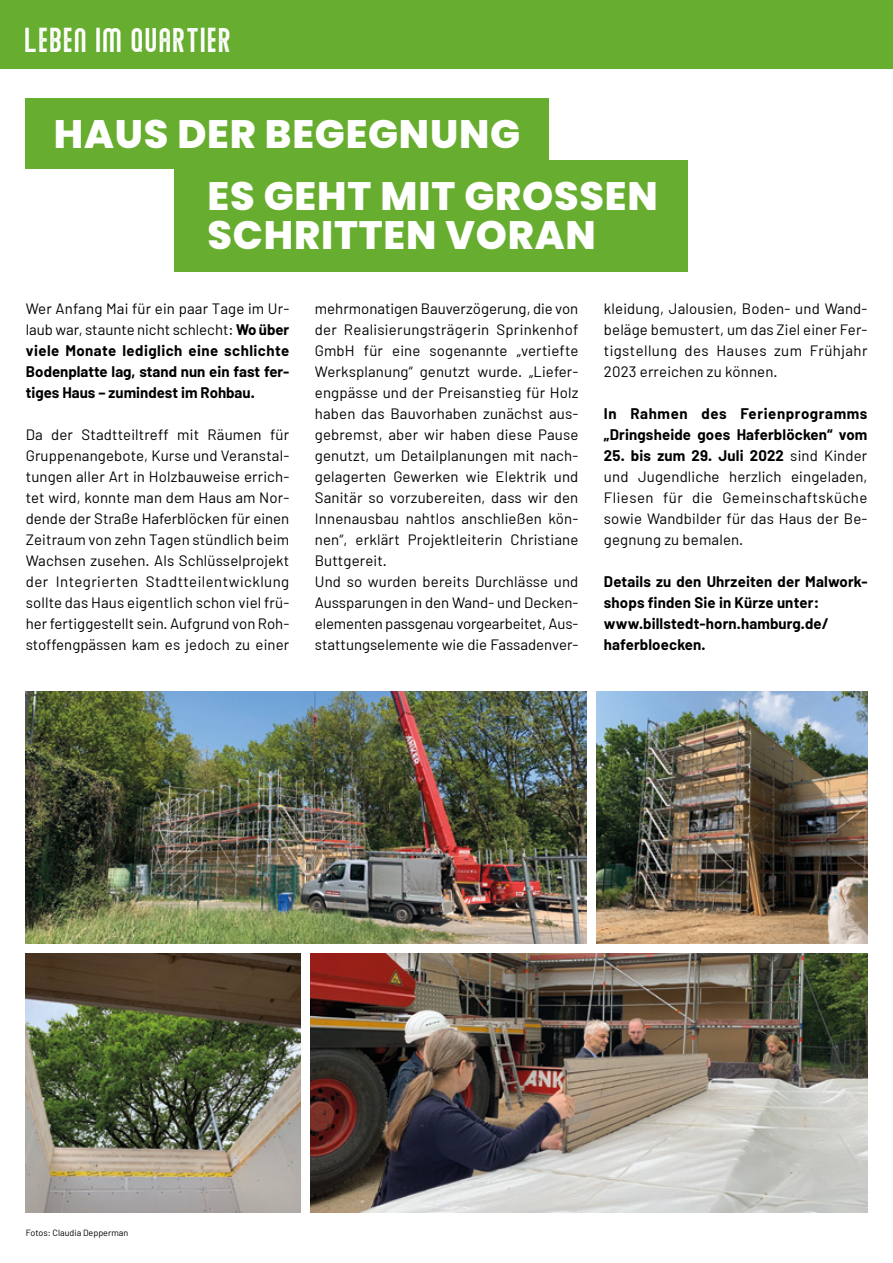
<style>
.page{position:relative;width:893px;height:1263px;background:#fff}
.page>*{position:absolute;margin:0;border:0;box-sizing:border-box;transform-origin:0 0}
.t1{font:800 39.6px/62.4px "Poppins";letter-spacing:.02em;color:#fff}
.t2{font:34.5px "Abraham Stamp Stamp";letter-spacing:.03em;color:#fff}
.t3{font:15px/21px "Barlow";letter-spacing:.01em;color:#000;text-align:justify}
.t4{font:700 15px/21px "Barlow";letter-spacing:.01em;color:#000}
.t5{font:9px "Barlow";color:#000}
.s1{font-weight:400}
.s2{font-weight:700}
</style>
<div class="page">
<div style="left:26px;top:98px;width:523px;height:71px;background:#67ae30"></div>
<div style="left:174px;top:160px;width:514px;height:112px;background:#67ae30"></div>
<div style="left:0;top:0;width:893px;height:68px;background:#67ae30"></div>
<img style="left:26px;top:954px;width:275px;height:259px">
<img style="left:311px;top:954px;width:556px;height:259px">
<img style="left:26px;top:692px;width:560px;height:252px">
<img style="left:596px;top:692px;width:271px;height:252px">
<h2 class="t2" style="left:26px;top:22px;width:208px">LEBEN IM QUARTIER</h2>
<h1 class="t1" style="left:208px;top:103px;width:452px;text-indent:-154px">HAUS DER BEGEGNUNG<br>ES GEHT MIT GROSSEN</h1>
<h1 class="t1" style="left:208px;top:205px;width:390px">SCHRITTEN VORAN</h1>
<p class="t4" style="left:26px;top:298px;width:265px;text-align:justify"><span class="s1">Wer Anfang Mai für ein paar Tage im Ur&shy;laub war, staunte nicht schlecht:</span> Wo über viele Monate lediglich eine schlichte Bodenplatte lag, stand nun ein fast fer&shy;tiges Haus – zumindest im Rohbau.</p>
<p class="t3" style="left:26px;top:424px;width:265px">Da der Stadtteiltreff mit Räumen für Gruppenangebote, Kurse und Veranstal&shy;tungen aller Art in Holzbauweise errich&shy;tet wird, konnte man dem Haus am Nor&shy;dende der Straße Haferblöcken für einen Zeitraum von zehn Tagen stündlich beim Wachsen zusehen. Als Schlüsselprojekt der Integrierten Stadtteilentwicklung sollte das Haus eigentlich schon viel frü&shy;her fertiggestellt sein. Aufgrund von Roh&shy;stoffengpässen kam es jedoch zu einer</p>
<p class="t3" style="left:315px;top:298px;width:265px;text-align:left">mehrmonatigen Bauverzögerung, die von der Realisierungsträgerin Sprinkenhof GmbH für eine sogenannte „vertiefte Werksplanung“ genutzt wurde. „Liefer&shy;engpässe und der Preisanstieg für Holz haben das Bauvorhaben zunächst aus&shy;gebremst, aber wir haben diese Pause genutzt, um Detailplanungen mit nach&shy;gelagerten Gewerken wie Elektrik und Sanitär so vorzubereiten, dass wir den Innenausbau nahtlos anschließen kön&shy;nen“, erklärt Projektleiterin Christiane Buttgereit.<br>Und so wurden bereits Durchlässe und Aussparungen in den Wand- und Decken&shy;elementen passgenau vorgearbeitet, Aus&shy;stattungselemente wie die Fassadenver-</p>
<p class="t3" style="left:604px;top:298px;width:265px">kleidung, Jalousien, Boden- und Wand&shy;beläge bemustert, um das Ziel einer Fer&shy;tigstellung des Hauses zum Frühjahr 2023 erreichen zu können.</p>
<p class="t4" style="left:604px;top:403px;width:265px">In Rahmen des Ferienprogramms „Dringsheide goes Haferblöcken“ vom</p>
<p class="t3" style="left:604px;top:445px;width:265px"><span class="s2">25. bis zum 29. Juli 2022</span> sind Kinder und Jugendliche herzlich eingeladen, Fliesen für die Gemeinschaftsküche sowie Wandbilder für das Haus der Be&shy;gegnung zu bemalen.</p>
<p class="t4" style="left:604px;top:571px;width:265px">Details zu den Uhrzeiten der Malwork&shy;shops finden Sie in Kürze unter: www.billstedt-horn.hamburg.de/ haferbloecken.</p>
<p class="t5" style="left:26px;top:1227px;width:104px">Fotos: Claudia Depperman</p>
</div>
